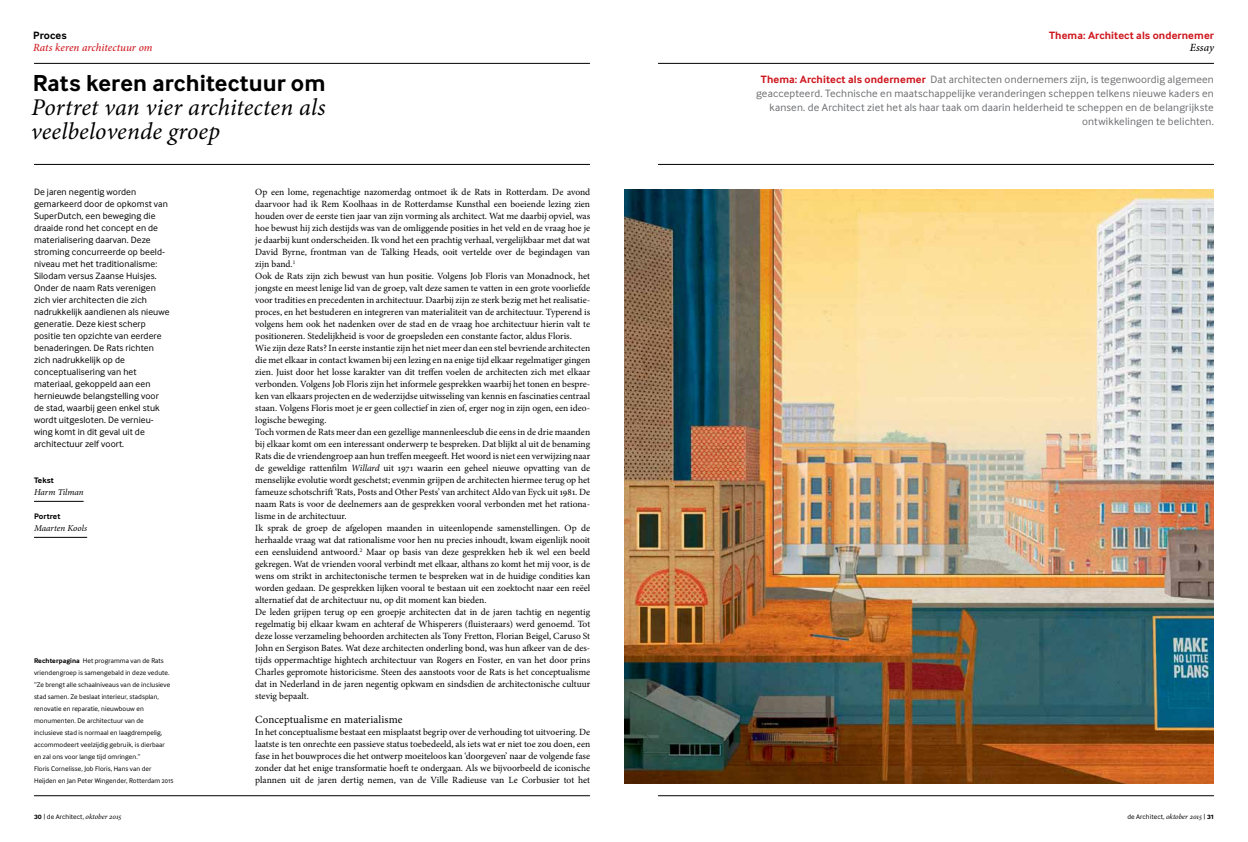
<style>
.page{position:relative;width:1248px;height:842px;background:#fff}
.page>*{position:absolute;margin:0;border:0;box-sizing:border-box;transform-origin:0 0}
.t1{font:italic 24px/24px "Minion Pro";letter-spacing:.005em;color:#000}
.t2{font:700 24px "Inter Face Typo";letter-spacing:.005em;color:#000}
.t3{font:11px/14px "Inter Face Typo";letter-spacing:.015em;color:#6d6e71;text-align:right}
.t4{font:700 11px "Inter Face Typo";letter-spacing:.01em;color:#ce171e}
.t5{font:11px "Minion Pro";letter-spacing:.01em;color:#000}
.t6{font:italic 500 11px "Minion Pro";color:#ce171e}
.t7{font:700 11px "Inter Face Typo";letter-spacing:.01em;color:#000}
.t8{font:italic 500 11px "Minion Pro";letter-spacing:.005em;color:#000}
.t9{font:9.5px/12px "Minion Pro";color:#000}
.t10{font:9.5px/12px "Inter Face Typo";letter-spacing:.01em;color:#000}
.t11{font:italic 9px "Minion Pro";color:#000}
.t12{font:700 8.2px "Inter Face Typo";letter-spacing:.01em;color:#000}
.t13{font:7px/12px "Inter Face Typo";letter-spacing:.01em;color:#000}
.s1{font-weight:700}
.s2{font-style:italic}
.s3{font-weight:700;color:#ce171e}
.s4{font-weight:700;font-size:8.2px}
.s5{font-family:"Minion Pro";font-style:italic;font-size:7.5px}
</style>
<div class="page">
<img style="left:624px;top:190px;width:589px;height:593px">
<hr style="left:34px;top:63px;width:556px;height:1px;background:#000">
<hr style="left:34px;top:164px;width:556px;height:1px;background:#000">
<hr style="left:34px;top:795px;width:556px;height:1px;background:#000">
<hr style="left:658px;top:63px;width:555px;height:1px;background:#000">
<hr style="left:658px;top:164px;width:555px;height:1px;background:#000">
<hr style="left:658px;top:795px;width:555px;height:1px;background:#000">
<hr style="left:34px;top:501px;width:50px;height:1px;background:#000">
<hr style="left:34px;top:537px;width:53px;height:1px;background:#000">
<p class="t7" style="left:33px;top:29px;width:35px">Proces</p>
<p class="t6" style="left:33px;top:40px;width:121px">Rats keren architectuur om</p>
<h1 class="t2" style="left:33px;top:69px;width:294px">Rats keren architectuur om</h1>
<h1 class="t1" style="left:31px;top:96px;width:296px">Portret van vier architecten als veelbelovende groep</h1>
<p class="t10" style="left:34px;top:186px;width:137px">De jaren negentig worden gemarkeerd door de opkomst van<br>SuperDutch, een beweging die draaide rond het concept en de materialisering daarvan. Deze stroming concurreerde op beeld&shy;niveau met het traditionalisme:<br>Silodam versus Zaanse Huisjes.<br>Onder de naam Rats verenigen zich vier architecten die zich nadrukkelijk aandienen als nieuwe generatie. Deze kiest scherp positie ten opzichte van eerdere benaderingen. De Rats richten zich nadrukkelijk op de conceptualisering van het materiaal, gekoppeld aan een hernieuwde belangstelling voor de stad, waarbij geen enkel stuk wordt uitgesloten. De vernieu&shy;wing komt in dit geval uit de architectuur zelf voort.</p>
<p class="t12" style="left:34px;top:476px;width:21px">Tekst</p>
<p class="t11" style="left:34px;top:486px;width:51px">Harm Tilman</p>
<p class="t12" style="left:34px;top:512px;width:28px">Portret</p>
<p class="t11" style="left:34px;top:522px;width:55px">Maarten Kools</p>
<p class="t13" style="left:34px;top:655px;width:141px"><span class="s1">Rechterpagina</span> Het programma van de Rats vriendengroep is samengebald in deze vedute. “Ze brengt alle schaalniveaus van de inclusieve stad samen. Ze beslaat interieur, stadsplan, renovatie en reparatie, nieuwbouw en monumenten. De architectuur van de inclusieve stad is normaal en laagdrempelig, accommodeert veelzijdig gebruik, is dierbaar en zal ons voor lange tijd omringen.”<br>Floris Cornelisse, Job Floris, Hans van der Heijden en Jan Peter Wingender, Rotterdam 2015</p>
<p class="t9" style="left:255px;top:186px;width:336px">Op een lome, regenachtige nazomerdag ontmoet ik de Rats in Rotterdam. De avond daarvoor had ik Rem Koolhaas in de Rotterdamse Kunsthal een boeiende lezing zien houden over de eerste tien jaar van zijn vorming als architect. Wat me daarbij opviel, was hoe bewust hij zich destijds was van de omliggende posities in het veld en de vraag hoe je je daarbij kunt onderscheiden. Ik vond het een prachtig verhaal, vergelijkbaar met dat wat David Byrne, frontman van de Talking Heads, ooit vertelde over de begindagen van zijn band.<sup>1<br></sup>Ook de Rats zijn zich bewust van hun positie. Volgens Job Floris van Monadnock, het jongste en meest lenige lid van de groep, valt deze samen te vatten in een grote voorliefde voor tradities en precedenten in architectuur. Daarbij zijn ze sterk bezig met het realisatie&shy;proces, en het bestuderen en integreren van materialiteit van de architectuur. Typerend is volgens hem ook het nadenken over de stad en de vraag hoe architectuur hierin valt te positioneren. Stedelijkheid is voor de groepsleden een constante factor, aldus Floris.<br>Wie zijn deze Rats? In eerste instantie zijn het niet meer dan een stel bevriende architecten die met elkaar in contact kwamen bij een lezing en na enige tijd elkaar regelmatiger gingen zien. Juist door het losse karakter van dit treffen voelen de architecten zich met elkaar verbonden. Volgens Job Floris zijn het informele gesprekken waarbij het tonen en bespre&shy;ken van elkaars projecten en de wederzijdse uitwisseling van kennis en fascinaties centraal staan. Volgens Floris moet je er geen collectief in zien of, erger nog in zijn ogen, een ideo&shy;logische beweging.<br>Toch vormen de Rats meer dan een gezellige mannenleesclub die eens in de drie maanden bij elkaar komt om een interessant onderwerp te bespreken. Dat blijkt al uit de benaming Rats die de vriendengroep aan hun treffen meegeeft. Het woord is niet een verwijzing naar de geweldige rattenfilm <span class="s2">Willard</span> uit 1971 waarin een geheel nieuwe opvatting van de menselijke evolutie wordt geschetst; evenmin grijpen de architecten hiermee terug op het fameuze schotschrift ‘Rats, Posts and Other Pests’ van architect Aldo van Eyck uit 1981. De naam Rats is voor de deelnemers aan de gesprekken vooral verbonden met het rationa&shy;lisme in de architectuur.<br>Ik sprak de groep de afgelopen maanden in uiteenlopende samenstellingen. Op de herhaalde vraag wat dat rationalisme voor hen nu precies inhoudt, kwam eigenlijk nooit een eensluidend antwoord.<sup>2</sup> Maar op basis van deze gesprekken heb ik wel een beeld gekregen. Wat de vrienden vooral verbindt met elkaar, althans zo komt het mij voor, is de wens om strikt in architectonische termen te bespreken wat in de huidige condities kan worden gedaan. De gesprekken lijken vooral te bestaan uit een zoektocht naar een reëel alternatief dat de architectuur nu, op dit moment kan bieden.<br>De leden grijpen terug op een groepje architecten dat in de jaren tachtig en negentig regelmatig bij elkaar kwam en achteraf de Whisperers (fluisteraars) werd genoemd. Tot deze losse verzameling behoorden architecten als Tony Fretton, Florian Beigel, Caruso St John en Sergison Bates. Wat deze architecten onderling bond, was hun afkeer van de des&shy;tijds oppermachtige hightech architectuur van Rogers en Foster, en van het door prins Charles gepromote historicisme. Steen des aanstoots voor de Rats is het conceptualisme dat in Nederland in de jaren negentig opkwam en sindsdien de architectonische cultuur stevig bepaalt.</p>
<p class="t5" style="left:255px;top:712px;width:149px">Conceptualisme en materialisme</p>
<p class="t9" style="left:255px;top:726px;width:336px;text-align:justify">In het conceptualisme bestaat een misplaatst begrip over de verhouding tot uitvoering. De laatste is ten onrechte een passieve status toebedeeld, als iets wat er niet toe zou doen, een fase in het bouwproces die het ontwerp moeiteloos kan ‘doorgeven’ naar de volgende fase zonder dat het enige transformatie hoeft te ondergaan. Als we bijvoorbeeld de iconische plannen uit de jaren dertig nemen, van de Ville Radieuse van Le Corbusier tot het</p>
<p class="t4" style="left:1048px;top:29px;width:166px">Thema: Architect als ondernemer</p>
<p class="t8" style="left:1189px;top:40px;width:26px">Essay</p>
<p class="t3" style="left:756px;top:72px;width:459px"><span class="s3">Thema: Architect als ondernemer</span> Dat architecten ondernemers zijn, is tegenwoordig algemeen geaccepteerd. Technische en maatschappelijke veranderingen scheppen telkens nieuwe kaders en kansen. de Architect ziet het als haar taak om daarin helderheid te scheppen en de belangrijkste ontwikkelingen te belichten.</p>
<p class="t13" style="left:34px;top:811px;width:89px"><span class="s4">30</span> | de Architect, <span class="s5">oktober 2015</span></p>
<p class="t13" style="left:1127px;top:811px;width:88px">de Architect, <span class="s5">oktober 2015</span> | <span class="s4">31</span></p>
</div>
